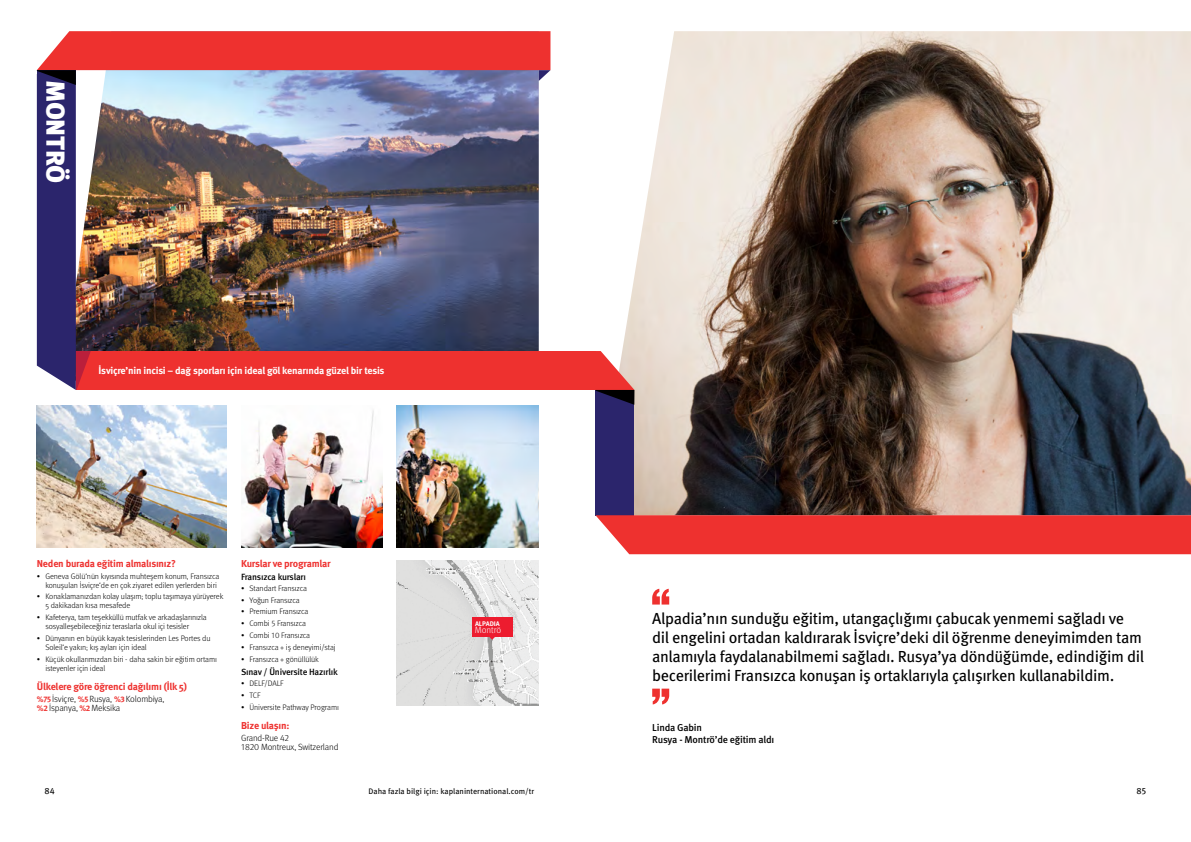
<style>
.page{position:relative;width:1191px;height:842px;background:#fff}
.page>*{position:absolute;margin:0;border:0;box-sizing:border-box;transform-origin:0 0}
.t1{font:900 26px "Meta Pro";letter-spacing:-.015em;color:#fff}
.t2{font:16px/19.2px "Meta Pro";letter-spacing:-.02em;color:#000}
.t3{font:700 10px "Meta Pro";letter-spacing:-.02em;color:#ee312f}
.t4{font:700 10px "Meta Pro";letter-spacing:-.02em;color:#fff}
.t5{font:500 10px/12px "Meta Pro";letter-spacing:-.02em;color:#000}
.t6{font:300 9.2px "Meta Pro";letter-spacing:-.01em;color:#fff}
.t7{font:300 9px/9px "Meta Pro";letter-spacing:-.015em;color:#000}
.t8{font:500 9px "Meta Pro";letter-spacing:-.025em;color:#000}
.t9{font:9px "Meta Pro";color:#000}
.t10{font:300 8px/9px "Meta Pro";letter-spacing:-.015em;color:#000}
.t11{font:8px "Meta Pro";letter-spacing:-.005em;color:#000}
.t12{font:700 6.7px "Meta Pro";color:#fff}
.s1{font-weight:700;font-size:8px;color:#ee312f}
</style>
<div class="page">
<img style="left:634px;top:31px;width:557px;height:484px">
<div style="left:595px;top:390px;width:39px;height:125px;background:#2b256c"></div>
<img style="left:37px;top:31px;width:597px;height:374px">
<div style="left:595px;top:515px;width:596px;height:39px;background:#ee312f"></div>
<svg style="left:652px;top:589px;width:17px;height:15px"></svg>
<svg style="left:652px;top:689px;width:17px;height:15px"></svg>
<img style="left:397px;top:406px;width:142px;height:141px">
<img style="left:37px;top:406px;width:190px;height:141px">
<img style="left:241px;top:410px;width:142px;height:137px">
<img style="left:397px;top:561px;width:142px;height:144px">
<div style="left:472px;top:617px;width:40px;height:20px;background:#ed1c2f"></div>
<svg style="left:489px;top:637px;width:6px;height:3px"></svg>
<h1 class="t1" style="left:76px;top:80px;width:105px;rotate:90deg">MONTRÖ</h1>
<p class="t4" style="left:99px;top:363px;width:287px">İsviçre’nin incisi – dağ sporları için ideal göl kenarında güzel bir tesis</p>
<p class="t3" style="left:37px;top:555px;width:141px">Neden burada eğitim almalısınız?</p>
<p class="t10" style="left:45px;top:571px;width:175px;text-indent:-9px">• Geneva Gölü‘nün kıyısında muhteşem konum, Fransızca konuşulan İsviçre‘de en çok ziyaret edilen yerlerden biri</p>
<p class="t10" style="left:45px;top:592px;width:180px;text-indent:-9px">• Konaklamanızdan kolay ulaşım; toplu taşımaya yürüyerek<br>5 dakikadan kısa mesafede</p>
<p class="t10" style="left:45px;top:613px;width:163px;text-indent:-9px">• Kafeterya, tam teşekküllü mutfak ve arkadaşlarınızla sosyalleşebileceğiniz teraslarla okul içi tesisler</p>
<p class="t10" style="left:45px;top:633px;width:167px;text-indent:-9px">• Dünyanın en büyük kayak tesislerinden Les Portes du<br>Soleil‘e yakın; kış ayları için ideal</p>
<p class="t10" style="left:45px;top:654px;width:173px;text-indent:-9px">• Küçük okullarımızdan biri - daha sakin bir eğitim ortamı isteyenler için ideal</p>
<p class="t3" style="left:37px;top:679px;width:152px">Ülkelere göre öğrenci dağılımı (İlk 5)</p>
<p class="t7" style="left:37px;top:694px;width:129px"><span class="s1">%75</span> İsviçre, <span class="s1">%5</span> Rusya, <span class="s1">%3</span> Kolombiya, <span class="s1">%2</span> İspanya, <span class="s1">%2</span> Meksika</p>
<p class="t3" style="left:241px;top:555px;width:91px">Kurslar ve programlar</p>
<p class="t8" style="left:241px;top:570px;width:67px">Fransızca kursları</p>
<p class="t10" style="left:241px;top:583px;width:68px">• Standart Fransızca</p>
<p class="t10" style="left:241px;top:595px;width:60px">• Yoğun Fransızca</p>
<p class="t10" style="left:241px;top:607px;width:69px">• Premium Fransızca</p>
<p class="t10" style="left:241px;top:619px;width:67px">• Combi 5 Fransızca</p>
<p class="t10" style="left:241px;top:630px;width:71px">• Combi 10 Fransızca</p>
<p class="t10" style="left:241px;top:642px;width:96px">• Fransızca + iş deneyimi/staj</p>
<p class="t10" style="left:241px;top:654px;width:79px">• Fransızca + gönüllülük</p>
<p class="t8" style="left:241px;top:665px;width:98px">Sınav / Üniversite Hazırlık</p>
<p class="t10" style="left:241px;top:678px;width:44px">• DELF/DALF</p>
<p class="t10" style="left:241px;top:690px;width:21px">• TCF</p>
<p class="t10" style="left:241px;top:702px;width:99px">• Üniversite Pathway Programı</p>
<p class="t3" style="left:241px;top:718px;width:50px">Bize ulaşın:</p>
<p class="t7" style="left:241px;top:733px;width:99px">Grand-Rue 42<br>1820 Montreux, Switzerland</p>
<p class="t12" style="left:475px;top:618px;width:26px">ALPADIA</p>
<p class="t6" style="left:475px;top:623px;width:28px">Montrö</p>
<p class="t2" style="left:652px;top:607px;width:493px">Alpadia’nın sunduğu eğitim, utangaçlığımı çabucak yenmemi sağladı ve dil engelini ortadan kaldırarak İsviçre’deki dil öğrenme deneyimimden tam anlamıyla faydalanabilmemi sağladı. Rusya’ya döndüğümde, edindiğim dil becerilerimi Fransızca konuşan iş ortaklarıyla çalışırken kullanabildim.</p>
<p class="t5" style="left:652px;top:721px;width:124px">Linda Gabin<br>Rusya - Montrö’de eğitim aldı</p>
<p class="t9" style="left:45px;top:784px;width:12px">84</p>
<p class="t11" style="left:369px;top:785px;width:167px">Daha fazla bilgi için: kaplaninternational.com/tr</p>
<p class="t9" style="left:1136px;top:784px;width:11px">85</p>
</div>
